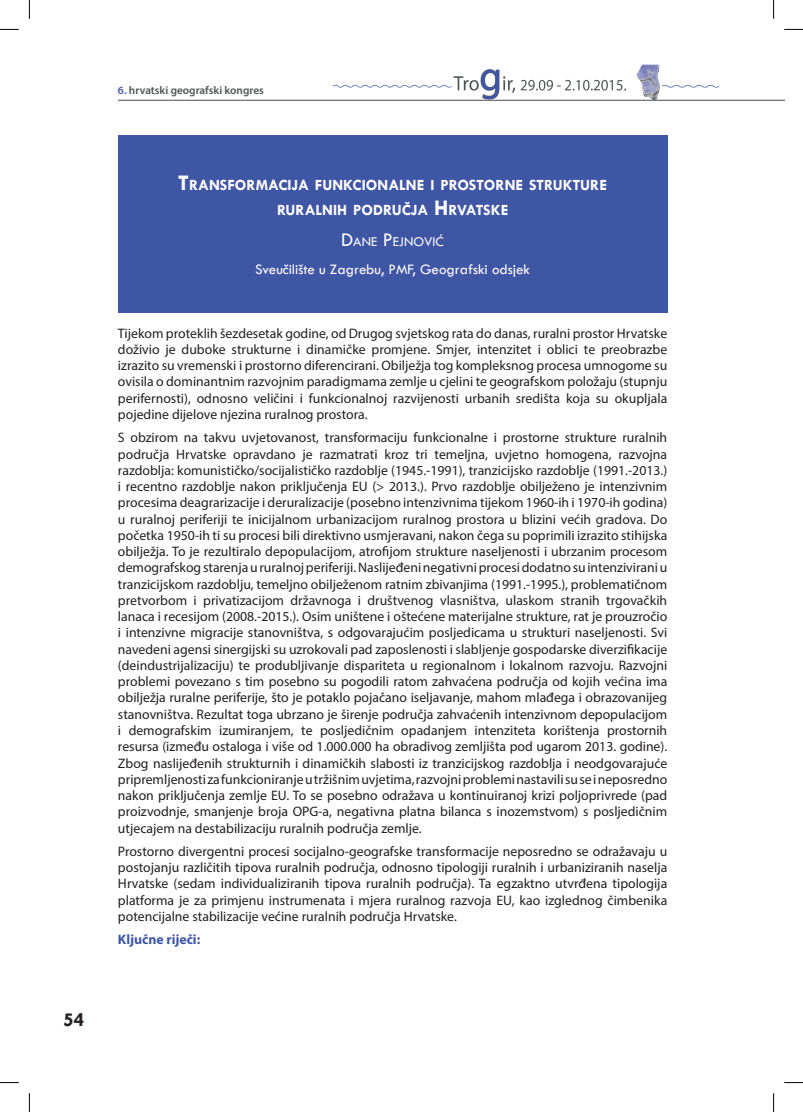
<style>
.page{position:relative;width:803px;height:1112px;background:#fff}
.page>*{position:absolute;margin:0;border:0;box-sizing:border-box;transform-origin:0 0}
.t1{font:700 20px "Tw Cen";color:#231f20}
.t2{font:700 15.75px "Tw Cen";color:#fff}
.t3{font:15px "Tw Cen";color:#fff}
.t4{font:14px "Tw Cen";color:#fff}
.t5{font:13.75px/16.2px "Myriad Pro";color:#231f20;text-align:justify}
.t6{font:700 13.75px "Myriad Pro";color:#3f56a5}
.t7{font:600 11.25px "Myriad Pro";color:#4e5353}
.s1{color:#3f56a5}
.s2{font-size:22.5px}
.s3{font-size:20px}
</style>
<div class="page">
<img style="left:313px;top:65px;width:425px;height:35px">
<hr style="left:118px;top:100px;width:666px;height:1px;background:#6f7073">
<div style="left:118px;top:136px;width:549px;height:177px;background:#3f56a5"></div>
<svg style="left:0;top:29px;width:19px;height:1px"></svg>
<svg style="left:784px;top:29px;width:19px;height:1px"></svg>
<svg style="left:0;top:1082px;width:19px;height:1px"></svg>
<svg style="left:784px;top:1082px;width:19px;height:1px"></svg>
<svg style="left:29px;top:0;width:1px;height:19px"></svg>
<svg style="left:29px;top:1093px;width:1px;height:18px"></svg>
<svg style="left:773px;top:0;width:1px;height:19px"></svg>
<svg style="left:773px;top:1093px;width:1px;height:18px"></svg>
<h1 class="t1" style="left:63px;top:1007px;width:23px">54</h1>
<p class="t7" style="left:118px;top:83px;width:147px"><span class="s1">6.</span> hrvatski geografski kongres</p>
<p class="t2" style="left:178px;top:176px;width:430px"><span class="s2">T</span>RANSFORMACIJA FUNKCIONALNE I PROSTORNE STRUKTURE</p>
<p class="t2" style="left:277px;top:201px;width:233px">RURALNIH PODRUČJA <span class="s2">H</span>RVATSKE</p>
<p class="t4" style="left:341px;top:233px;width:104px"><span class="s3">D</span>ANE <span class="s3">P</span>EJNOVIĆ</p>
<p class="t3" style="left:255px;top:260px;width:277px">Sveučilište u Zagrebu, PMF, Geografski odsjek</p>
<p class="t5" style="left:118px;top:324px;width:551px">Tijekom proteklih šezdesetak godine, od Drugog svjetskog rata do danas, ruralni prostor Hrvatske doživio je duboke strukturne i dinamičke promjene. Smjer, intenzitet i oblici te preobrazbe izrazito su vremenski i prostorno diferencirani. Obilježja tog kompleksnog procesa umnogome su ovisila o dominantnim razvojnim paradigmama zemlje u cjelini te geografskom položaju (stupnju perifernosti), odnosno veličini i funkcionalnoj razvijenosti urbanih središta koja su okupljala pojedine dijelove njezina ruralnog prostora.</p>
<p class="t5" style="left:118px;top:429px;width:551px">S obzirom na takvu uvjetovanost, transformaciju funkcionalne i prostorne strukture ruralnih područja Hrvatske opravdano je razmatrati kroz tri temeljna, uvjetno homogena, razvojna razdoblja: komunističko/socijalističko razdoblje (1945.-1991), tranzicijsko razdoblje (1991.-2013.) i recentno razdoblje nakon priključenja EU (&gt; 2013.). Prvo razdoblje obilježeno je intenzivnim procesima deagrarizacije i deruralizacije (posebno intenzivnima tijekom 1960-ih i 1970-ih godina) u ruralnoj periferiji te inicijalnom urbanizacijom ruralnog prostora u blizini većih gradova. Do početka 1950-ih ti su procesi bili direktivno usmjeravani, nakon čega su poprimili izrazito stihijska obilježja. To je rezultiralo depopulacijom, atrofijom strukture naseljenosti i ubrzanim procesom demografskog starenja u ruralnoj periferiji. Naslijeđeni negativni procesi dodatno su intenzivirani u tranzicijskom razdoblju, temeljno obilježenom ratnim zbivanjima (1991.-1995.), problematičnom pretvorbom i privatizacijom državnoga i društvenog vlasništva, ulaskom stranih trgovačkih lanaca i recesijom (2008.-2015.). Osim uništene i oštećene materijalne strukture, rat je prouzročio i intenzivne migracije stanovništva, s odgovarajućim posljedicama u strukturi naseljenosti. Svi navedeni agensi sinergijski su uzrokovali pad zaposlenosti i slabljenje gospodarske diverzifikacije (deindustrijalizaciju) te produbljivanje dispariteta u regionalnom i lokalnom razvoju. Razvojni problemi povezano s tim posebno su pogodili ratom zahvaćena područja od kojih većina ima obilježja ruralne periferije, što je potaklo pojačano iseljavanje, mahom mlađega i obrazovanijeg stanovništva. Rezultat toga ubrzano je širenje područja zahvaćenih intenzivnom depopulacijom i demografskim izumiranjem, te posljedičnim opadanjem intenziteta korištenja prostornih resursa (između ostaloga i više od 1.000.000 ha obradivog zemljišta pod ugarom 2013. godine).<br>Zbog naslijeđenih strukturnih i dinamičkih slabosti iz tranzicijskog razdoblja i neodgovarajuće pripremljenosti za funkcioniranje u tržišnim uvjetima, razvojni problemi nastavili su se i neposredno nakon priključenja zemlje EU. To se posebno odražava u kontinuiranoj krizi poljoprivrede (pad proizvodnje, smanjenje broja OPG-a, negativna platna bilanca s inozemstvom) s posljedičnim utjecajem na destabilizaciju ruralnih područja zemlje.</p>
<p class="t5" style="left:118px;top:842px;width:551px">Prostorno divergentni procesi socijalno-geografske transformacije neposredno se odražavaju u postojanju različitih tipova ruralnih područja, odnosno tipologiji ruralnih i urbaniziranih naselja Hrvatske (sedam individualiziranih tipova ruralnih područja). Ta egzaktno utvrđena tipologija platforma je za primjenu instrumenata i mjera ruralnog razvoja EU, kao izglednog čimbenika potencijalne stabilizacije većine ruralnih područja Hrvatske.</p>
<p class="t6" style="left:118px;top:930px;width:84px">Ključne riječi:</p>
</div>
